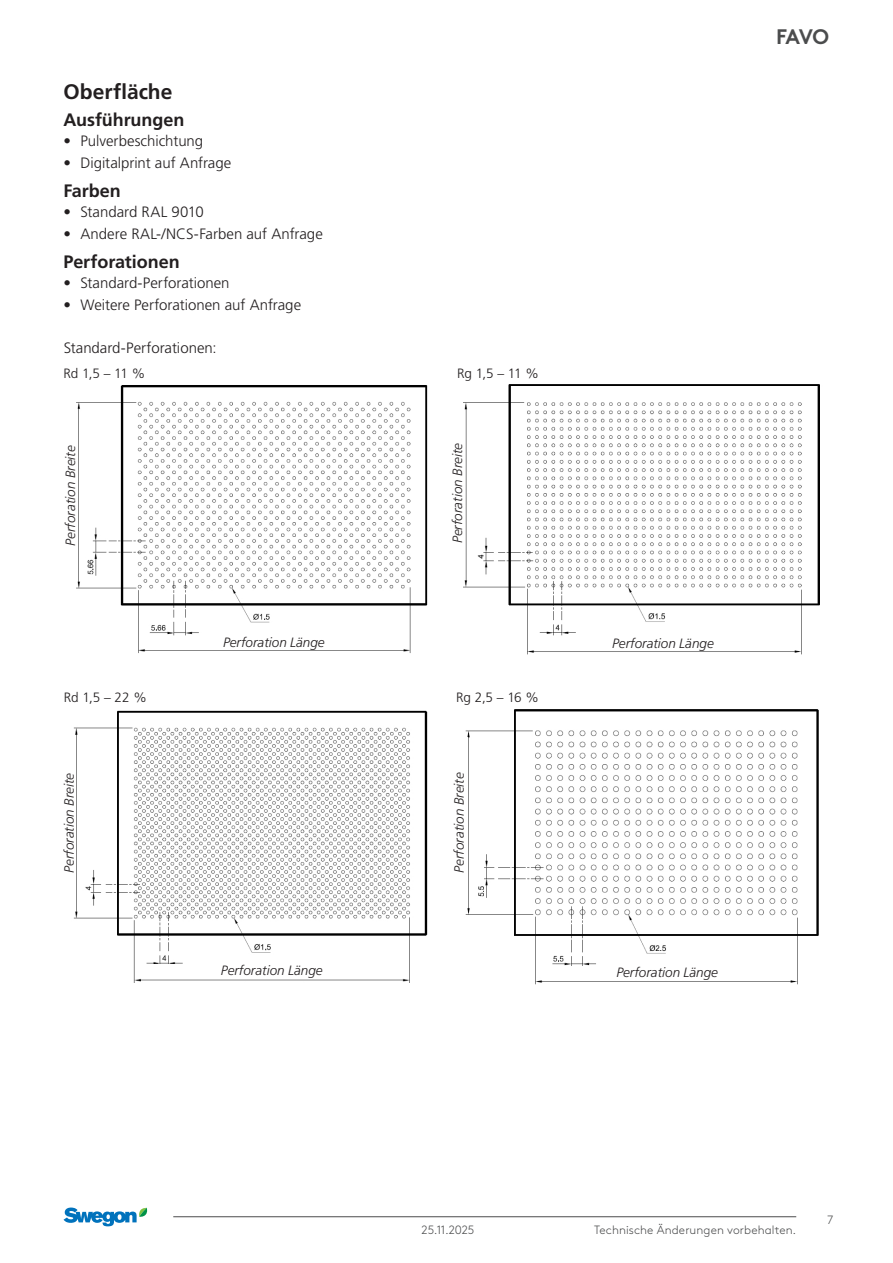
<style>
.page{position:relative;width:893px;height:1263px;background:#fff}
.page>*{position:absolute;margin:0;border:0;box-sizing:border-box;transform-origin:0 0}
.t1{font:700 21px "Frutiger LT Pro";color:#231f20}
.t2{font:700 21px "Swegon Brown";color:#4b4c4d}
.t3{font:700 18px "Frutiger LT Pro";letter-spacing:-.005em;color:#231f20}
.t4{font:300 15px "Frutiger LT Pro";color:#231f20}
.t5{font:italic 300 13.5px "Frutiger LT Pro";color:#231f20}
.t6{font:300 13.5px "Frutiger LT Pro";color:#231f20}
.t7{font:300 12px "Swegon Brown";letter-spacing:.01em;color:#4b4c4d}
</style>
<div class="page">
<hr style="left:173px;top:1216px;width:623px;height:1px;background:#4b4c4d">
<svg style="left:64px;top:1207px;width:84px;height:19px"></svg>
<img style="left:73px;top:710px;width:355px;height:272px">
<div style="left:144px;top:965px;width:255px;height:14px;background:#fff"></div>
<div style="left:64px;top:738px;width:12px;height:170px;background:#fff"></div>
<img style="left:76px;top:385px;width:352px;height:268px">
<div style="left:146px;top:636px;width:255px;height:13px;background:#fff"></div>
<div style="left:65px;top:414px;width:12px;height:163px;background:#fff"></div>
<img style="left:465px;top:709px;width:354px;height:276px">
<div style="left:548px;top:966px;width:238px;height:14px;background:#fff"></div>
<div style="left:454px;top:737px;width:14px;height:170px;background:#fff"></div>
<img style="left:463px;top:384px;width:357px;height:271px">
<div style="left:535px;top:638px;width:255px;height:12px;background:#fff"></div>
<div style="left:452px;top:411px;width:12px;height:164px;background:#fff"></div>
<h1 class="t2" style="left:776px;top:20px;width:55px">FAVO</h1>
<h1 class="t1" style="left:63px;top:79px;width:111px">Oberfläche</h1>
<p class="t3" style="left:63px;top:109px;width:123px">Ausführungen</p>
<p class="t4" style="left:63px;top:132px;width:141px">• Pulverbeschichtung</p>
<p class="t4" style="left:63px;top:154px;width:169px">• Digitalprint auf Anfrage</p>
<p class="t3" style="left:63px;top:180px;width:59px">Farben</p>
<p class="t4" style="left:63px;top:203px;width:142px">• Standard RAL 9010</p>
<p class="t4" style="left:63px;top:225px;width:261px">• Andere RAL-/NCS-Farben auf Anfrage</p>
<p class="t3" style="left:63px;top:251px;width:118px">Perforationen</p>
<p class="t4" style="left:63px;top:274px;width:168px">• Standard-Perforationen</p>
<p class="t4" style="left:63px;top:296px;width:239px">• Weitere Perforationen auf Anfrage</p>
<p class="t4" style="left:64px;top:339px;width:154px">Standard-Perforationen:</p>
<p class="t6" style="left:63px;top:365px;width:83px">Rd 1,5 – 11 %</p>
<p class="t6" style="left:457px;top:365px;width:83px">Rg 1,5 – 11 %</p>
<p class="t5" style="left:63px;top:545px;width:102px;rotate:-90deg">Perforation Breite</p>
<p class="t5" style="left:450px;top:543px;width:102px;rotate:-90deg">Perforation Breite</p>
<p class="t5" style="left:223px;top:634px;width:103px">Perforation Länge</p>
<p class="t5" style="left:612px;top:635px;width:103px">Perforation Länge</p>
<p class="t6" style="left:64px;top:689px;width:85px">Rd 1,5 – 22 %</p>
<p class="t6" style="left:456px;top:689px;width:85px">Rg 2,5 – 16 %</p>
<p class="t5" style="left:61px;top:873px;width:102px;rotate:-90deg">Perforation Breite</p>
<p class="t5" style="left:451px;top:872px;width:102px;rotate:-90deg">Perforation Breite</p>
<p class="t5" style="left:221px;top:962px;width:103px">Perforation Länge</p>
<p class="t5" style="left:616px;top:964px;width:103px">Perforation Länge</p>
<p class="t7" style="left:422px;top:1221px;width:54px">25.11.2025</p>
<p class="t7" style="left:594px;top:1221px;width:204px">Technische Änderungen vorbehalten.</p>
<p class="t7" style="left:827px;top:1211px;width:8px">7</p>
</div>
